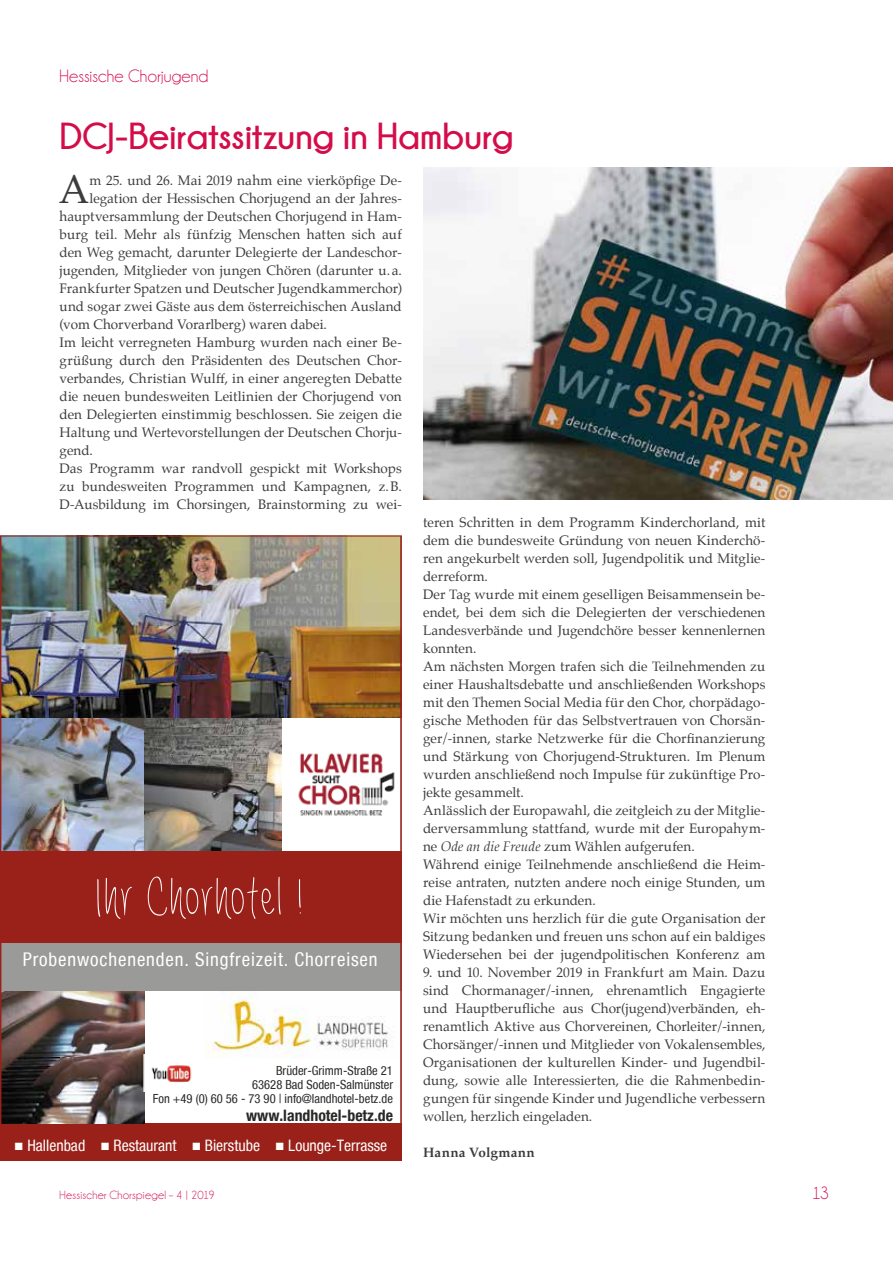
<style>
.page{position:relative;width:893px;height:1263px;background:#fff}
.page>*{position:absolute;margin:0;border:0;box-sizing:border-box;transform-origin:0 0}
.t1{font:75.6px "Always Forever";letter-spacing:.025em;color:#fffffe}
.t2{font:39.3px "Palatino";color:#3c3c3b}
.t3{font:700 37.5px "Champagne&Limousines";color:#d40c49}
.t4{font:condensed 18.9px "Helvetica Neue LT";letter-spacing:.045em;color:#fffffe}
.t5{font:18px "Champagne&Limousines";letter-spacing:.005em;color:#d40c49}
.t6{font:condensed 15.75px "Helvetica Neue LT";color:#fffffe}
.t7{font:700 condensed 15.75px "Helvetica Neue LT";color:#282827}
.t8{font:13.5px/18px "Palatino";letter-spacing:.005em;color:#3c3c3b}
.t9{font:700 13.5px "Palatino";letter-spacing:.02em;color:#3c3c3b}
.t10{font:condensed 12.6px/14.4px "Helvetica Neue LT";color:#282827;text-align:right}
.t11{font:12px "Champagne&Limousines";letter-spacing:.02em;color:#d40c49}
.s1{font-style:italic}
</style>
<div class="page">
<img style="left:423px;top:167px;width:470px;height:333px">
<div style="left:0;top:1124px;width:402px;height:37px;background:#992119"></div>
<img style="left:0;top:535px;width:402px;height:589px">
<h3 class="t5" style="left:60px;top:67px;width:150px">Hessische Chorjugend</h3>
<h3 class="t3" style="left:60px;top:115px;width:455px">DCJ-Beiratssitzung in Hamburg</h3>
<h2 class="t2" style="left:59px;top:157px;width:32px">A</h2>
<p class="t8" style="left:89px;top:171px;width:314px">m 25. und 26. Mai 2019 nahm eine vierköpfige De-</p>
<p class="t8" style="left:89px;top:189px;width:314px">legation der Hessischen Chorjugend an der Jahres-</p>
<p class="t8" style="left:60px;top:207px;width:344px">hauptversammlung der Deutschen Chorjugend in Ham-</p>
<p class="t8" style="left:60px;top:225px;width:344px">burg teil. Mehr als fünfzig Menschen hatten sich auf</p>
<p class="t8" style="left:60px;top:243px;width:344px">den Weg gemacht, darunter Delegierte der Landeschor-</p>
<p class="t8" style="left:60px;top:261px;width:344px">jugenden, Mitglieder von jungen Chören (darunter u.a.</p>
<p class="t8" style="left:60px;top:279px;width:344px">Frankfurter Spatzen und Deutscher Jugendkammerchor)</p>
<p class="t8" style="left:60px;top:297px;width:344px">und sogar zwei Gäste aus dem österreichischen Ausland</p>
<p class="t8" style="left:60px;top:315px;width:269px">(vom Chorverband Vorarlberg) waren dabei.</p>
<p class="t8" style="left:60px;top:333px;width:344px">Im leicht verregneten Hamburg wurden nach einer Be-</p>
<p class="t8" style="left:60px;top:351px;width:344px">grüßung durch den Präsidenten des Deutschen Chor-</p>
<p class="t8" style="left:60px;top:369px;width:344px">verbandes, Christian Wulff, in einer angeregten Debatte</p>
<p class="t8" style="left:60px;top:387px;width:344px">die neuen bundesweiten Leitlinien der Chorjugend von</p>
<p class="t8" style="left:60px;top:405px;width:344px">den Delegierten einstimmig beschlossen. Sie zeigen die</p>
<p class="t8" style="left:60px;top:423px;width:344px">Haltung und Wertevorstellungen der Deutschen Chorju-</p>
<p class="t8" style="left:60px;top:441px;width:35px">gend.</p>
<p class="t8" style="left:60px;top:459px;width:344px">Das Programm war randvoll gespickt mit Workshops</p>
<p class="t8" style="left:60px;top:477px;width:344px">zu bundesweiten Programmen und Kampagnen, z.B.</p>
<p class="t8" style="left:60px;top:495px;width:344px">D-Ausbildung im Chorsingen, Brainstorming zu wei-</p>
<h1 class="t1" style="left:95px;top:866px;width:210px">Ihr Chorhotel !</h1>
<h3 class="t4" style="left:23px;top:948px;width:356px">Probenwochenenden. Singfreizeit. Chorreisen</h3>
<p class="t10" style="left:153px;top:1063px;width:242px">Brüder-Grimm-Straße 21<br>63628 Bad Soden-Salmünster<br>Fon +49 (0) 60 56 - 73 90 | info@landhotel-betz.de</p>
<p class="t7" style="left:246px;top:1106px;width:148px">www.landhotel-betz.de</p>
<p class="t6" style="left:14px;top:1136px;width:374px">■ Hallenbad ■ Restaurant ■ Bierstube ■ Lounge-Terrasse</p>
<p class="t8" style="left:423px;top:513px;width:344px">teren Schritten in dem Programm Kinderchorland, mit dem die bundesweite Gründung von neuen Kinderchö&shy;ren angekurbelt werden soll, Jugendpolitik und Mitglie&shy;derreform.<br>Der Tag wurde mit einem geselligen Beisammensein be&shy;endet, bei dem sich die Delegierten der verschiedenen Landesverbände und Jugendchöre besser kennenlernen konnten.<br>Am nächsten Morgen trafen sich die Teilnehmenden zu einer Haushaltsdebatte und anschließenden Workshops mit den Themen Social Media für den Chor, chorpädago&shy;gische Methoden für das Selbstvertrauen von Chorsän&shy;ger/-innen, starke Netzwerke für die Chorfinanzierung und Stärkung von Chorjugend-Strukturen. Im Plenum wurden anschließend noch Impulse für zukünftige Pro&shy;jekte gesammelt.<br>Anlässlich der Europawahl, die zeitgleich zu der Mitglie&shy;derversammlung stattfand, wurde mit der Europahym&shy;ne <span class="s1">Ode an die Freude</span> zum Wählen aufgerufen.<br>Während einige Teilnehmende anschließend die Heim&shy;reise antraten, nutzten andere noch einige Stunden, um die Hafenstadt zu erkunden.<br>Wir möchten uns herzlich für die gute Organisation der Sitzung bedanken und freuen uns schon auf ein baldiges Wiedersehen bei der jugendpolitischen Konferenz am</p>
<p class="t8" style="left:423px;top:963px;width:344px;text-align:justify">9. und 10. November 2019 in Frankfurt am Main. Dazu sind Chormanager/-innen, ehrenamtlich Engagierte und Hauptberufliche aus Chor(jugend)verbänden, eh&shy;renamtlich Aktive aus Chorvereinen, Chorleiter/-innen, Chorsänger/-innen und Mitglieder von Vokalensembles, Organisationen der kulturellen Kinder- und Jugendbil&shy;dung, sowie alle Interessierten, die die Rahmenbedin&shy;gungen für singende Kinder und Jugendliche verbessern wollen, herzlich eingeladen.</p>
<p class="t9" style="left:423px;top:1140px;width:113px">Hanna Volgmann</p>
<p class="t11" style="left:60px;top:1189px;width:157px">Hessischer Chorspiegel – 4 | 2019</p>
<h3 class="t5" style="left:812px;top:1184px;width:19px">13</h3>
</div>
